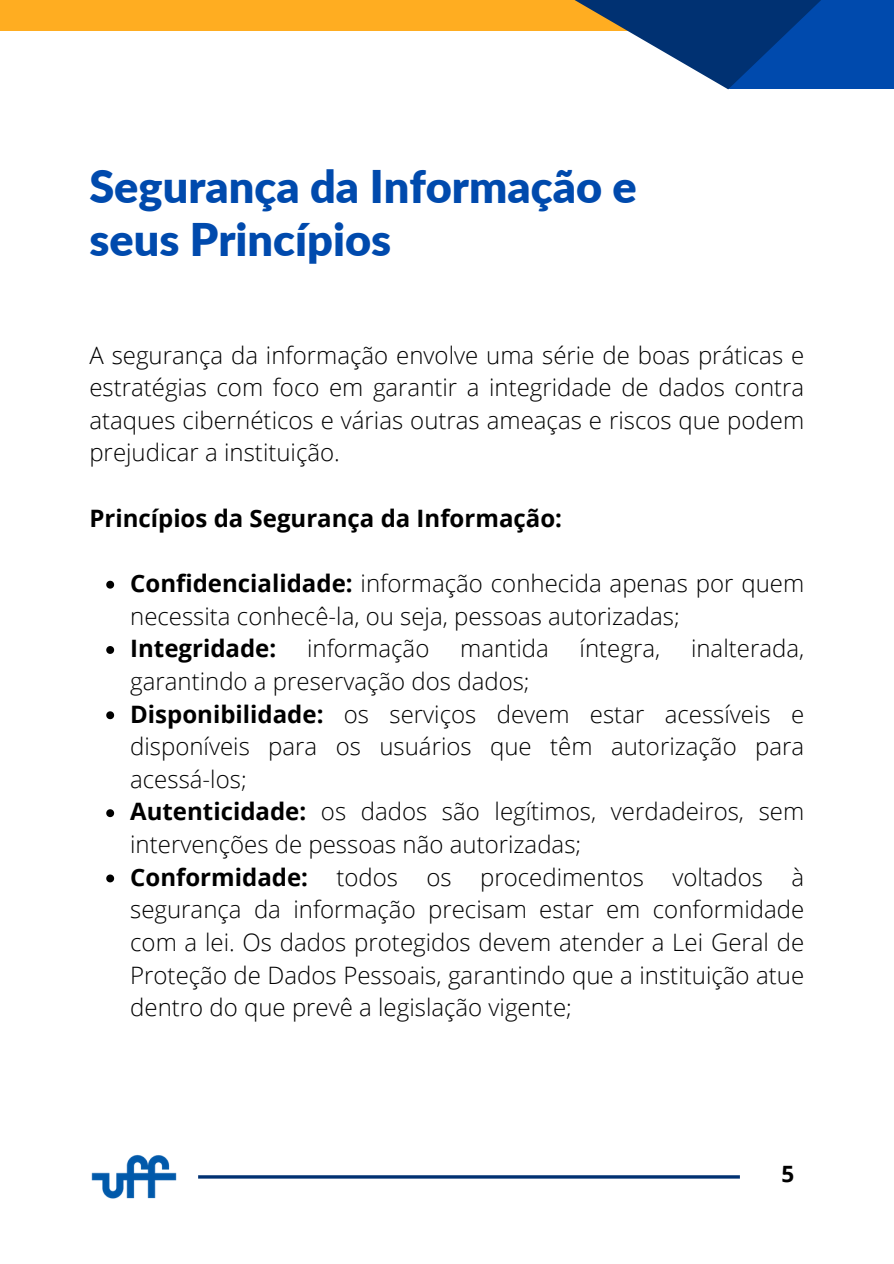
<style>
.page{position:relative;width:894px;height:1264px;background:#fff}
.page>*{position:absolute;margin:0;border:0;box-sizing:border-box;transform-origin:0 0}
.t1{font:900 45px/52.8px "Lato";color:#004aad}
.t2{font:300 24px/32.7px "Open Sans";color:#000;text-align:justify}
.t3{font:700 24px "Open Sans";color:#000}
.t4{font:700 22.5px "Open Sans";color:#000}
.s1{font-weight:700}
</style>
<div class="page">
<svg style="left:106px;top:580px;width:8px;height:8px"></svg>
<svg style="left:106px;top:646px;width:8px;height:8px"></svg>
<svg style="left:106px;top:711px;width:8px;height:8px"></svg>
<svg style="left:106px;top:809px;width:8px;height:8px"></svg>
<svg style="left:106px;top:874px;width:8px;height:8px"></svg>
<div style="left:0;top:0;width:700px;height:31px;background:#ffad21"></div>
<svg style="left:574px;top:0;width:154px;height:89px"></svg>
<svg style="left:728px;top:0;width:165px;height:89px;background:#00429b"></svg>
<hr style="left:198px;top:1175px;width:541px;height:3px;background:#003172">
<img style="left:91px;top:1154px;width:86px;height:45px">
<h1 class="t1" style="left:89px;top:159px;width:549px">Segurança da Informação e seus Princípios</h1>
<p class="t2" style="left:89px;top:338px;width:716px">A segurança da informação envolve uma série de boas práticas e estratégias com foco em garantir a integridade de dados contra ataques cibernéticos e várias outras ameaças e riscos que podem prejudicar a instituição.</p>
<h2 class="t3" style="left:89px;top:501px;width:474px">Princípios da Segurança da Informação:</h2>
<p class="t2" style="left:130px;top:566px;width:675px"><span class="s1">Confidencialidade:</span> informação conhecida apenas por quem necessita conhecê-la, ou seja, pessoas autorizadas;</p>
<p class="t3" style="left:130px;top:631px;width:147px">Integridade:</p>
<p class="t2" style="left:307px;top:631px;width:124px">informação</p>
<p class="t2" style="left:460px;top:631px;width:90px">mantida</p>
<p class="t2" style="left:579px;top:631px;width:82px">íntegra,</p>
<p class="t2" style="left:690px;top:631px;width:115px">inalterada,</p>
<p class="t2" style="left:130px;top:664px;width:401px">garantindo a preservação dos dados;</p>
<p class="t2" style="left:130px;top:697px;width:675px"><span class="s1">Disponibilidade:</span> os serviços devem estar acessíveis e disponíveis para os usuários que têm autorização para acessá-los;</p>
<p class="t2" style="left:130px;top:794px;width:675px"><span class="s1">Autenticidade:</span> os dados são legítimos, verdadeiros, sem intervenções de pessoas não autorizadas;</p>
<p class="t2" style="left:130px;top:860px;width:675px"><span class="s1">Conformidade:</span> todos os procedimentos voltados à segurança da informação precisam estar em conformidade com a lei. Os dados protegidos devem atender a Lei Geral de Proteção de Dados Pessoais, garantindo que a instituição atue dentro do que prevê a legislação vigente;</p>
<p class="t4" style="left:781px;top:1157px;width:14px">5</p>
</div>
